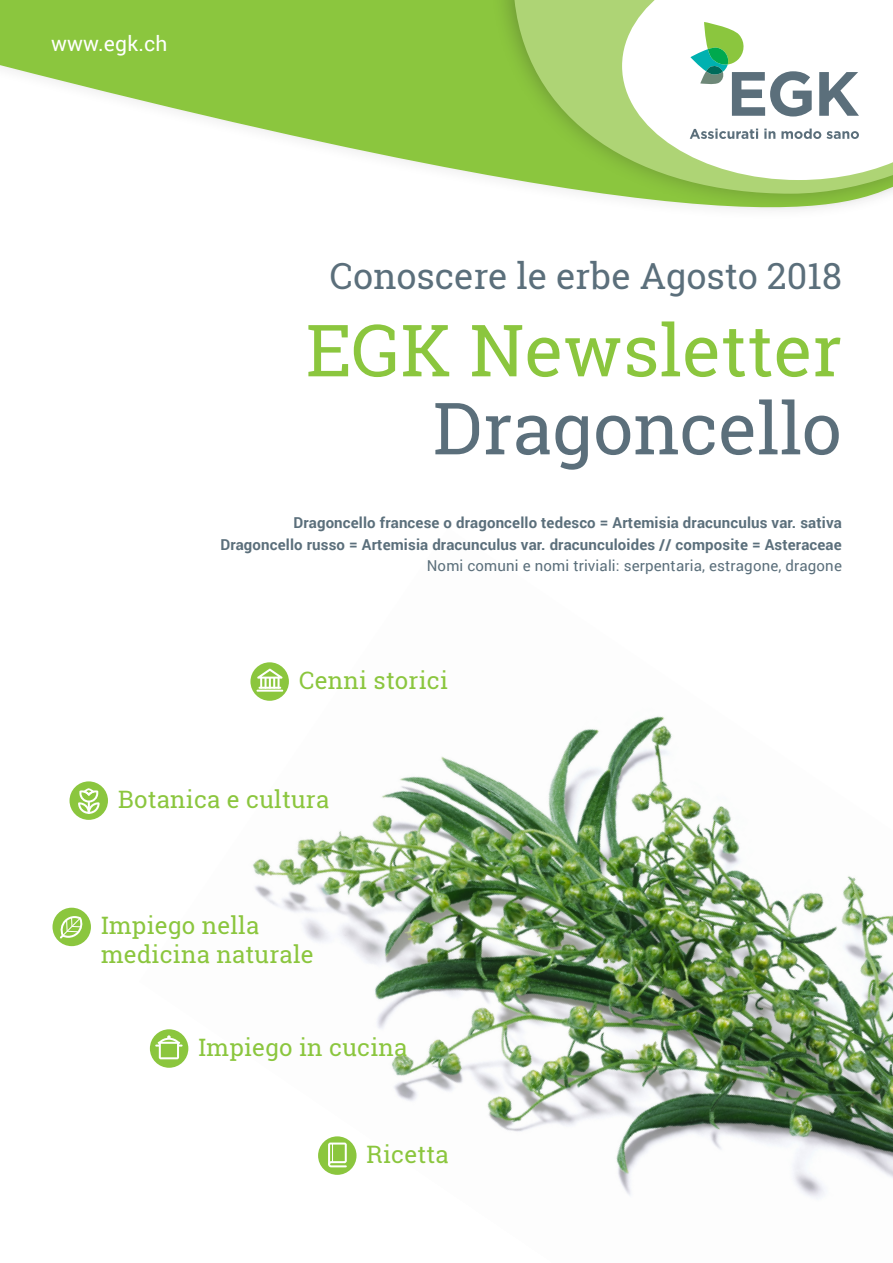
<style>
.page{position:relative;width:893px;height:1263px;background:#fff}
.page>*{position:absolute;margin:0;border:0;box-sizing:border-box;transform-origin:0 0}
.t1{font:72px "Roboto Slab";color:#8bc63e}
.t2{font:72px "Roboto Slab";color:#5b6f7b}
.t3{font:36px "Roboto Slab";color:#5b6f7b}
.Lead{font:24px/28.8px "Roboto Slab";letter-spacing:.01em;color:#8bc63e}
.t4{font:21px "Roboto";letter-spacing:.01em;color:#fff}
.Lauftext{font:700 15px "Roboto";letter-spacing:.01em;color:#5b6f7b}
.Lauftext-2{font:15px "Roboto";letter-spacing:.01em;color:#5b6f7b}
</style>
<div class="page">
<img style="left:149px;top:664px;width:744px;height:535px">
<svg style="left:0;top:0;width:490px;height:178px;fill:#8bc63e"></svg>
<div style="left:490px;top:0;width:403px;height:213px;background:#231f20;opacity:.4"></div>
<svg style="left:513px;top:0;width:380px;height:194px;background:#9fcc5f"></svg>
<svg style="left:622px;top:0;width:271px;height:180px"></svg>
<svg style="left:690px;top:129px;width:68px;height:10px"></svg>
<svg style="left:764px;top:129px;width:11px;height:10px"></svg>
<svg style="left:781px;top:129px;width:78px;height:10px"></svg>
<svg style="left:690px;top:22px;width:122px;height:95px"></svg>
<svg style="left:819px;top:72px;width:40px;height:44px"></svg>
<svg style="left:250px;top:662px;width:39px;height:39px"></svg>
<svg style="left:257px;top:669px;width:26px;height:20px"></svg>
<hr style="left:259px;top:687px;width:22px;height:2px;background:#fff">
<hr style="left:257px;top:690px;width:26px;height:2px;background:#fff">
<div style="left:70px;top:781px;width:38px;height:39px;background:#8bc63e;border-radius:50%"></div>
<svg style="left:78px;top:788px;width:22px;height:26px"></svg>
<div style="left:53px;top:908px;width:38px;height:38px;background:#8bc63e;border-radius:50%"></div>
<svg style="left:60px;top:916px;width:23px;height:22px"></svg>
<div style="left:150px;top:1029px;width:38px;height:39px;background:#8bc63e;border-radius:50%"></div>
<svg style="left:155px;top:1035px;width:28px;height:24px"></svg>
<div style="left:318px;top:1136px;width:39px;height:39px;background:#8bc63e;border-radius:50%"></div>
<svg style="left:328px;top:1142px;width:19px;height:25px"></svg>
<p class="t4" style="left:51px;top:29px;width:118px">www.egk.ch</p>
<p class="t3" style="left:330px;top:251px;width:513px">Conoscere le erbe Agosto 2018</p>
<p class="t1" style="left:306px;top:301px;width:538px">EGK Newsletter</p>
<p class="t2" style="left:433px;top:379px;width:411px">Dragoncello</p>
<p class="Lauftext" style="left:293px;top:512px;width:550px">Dragoncello francese o dragoncello tedesco = Artemisia dracunculus var. sativa</p>
<p class="Lauftext" style="left:220px;top:534px;width:623px">Dragoncello russo = Artemisia dracunculus var. dracunculoides // composite = Asteraceae</p>
<p class="Lauftext-2" style="left:427px;top:555px;width:417px">Nomi comuni e nomi triviali: serpentaria, estragone, dragone</p>
<p class="Lead" style="left:299px;top:665px;width:150px">Cenni storici</p>
<p class="Lead" style="left:118px;top:784px;width:213px">Botanica e cultura</p>
<p class="Lead" style="left:101px;top:910px;width:214px">Impiego nella medicina naturale</p>
<p class="Lead" style="left:198px;top:1032px;width:210px">Impiego in cucina</p>
<p class="Lead" style="left:367px;top:1139px;width:84px">Ricetta</p>
</div>
